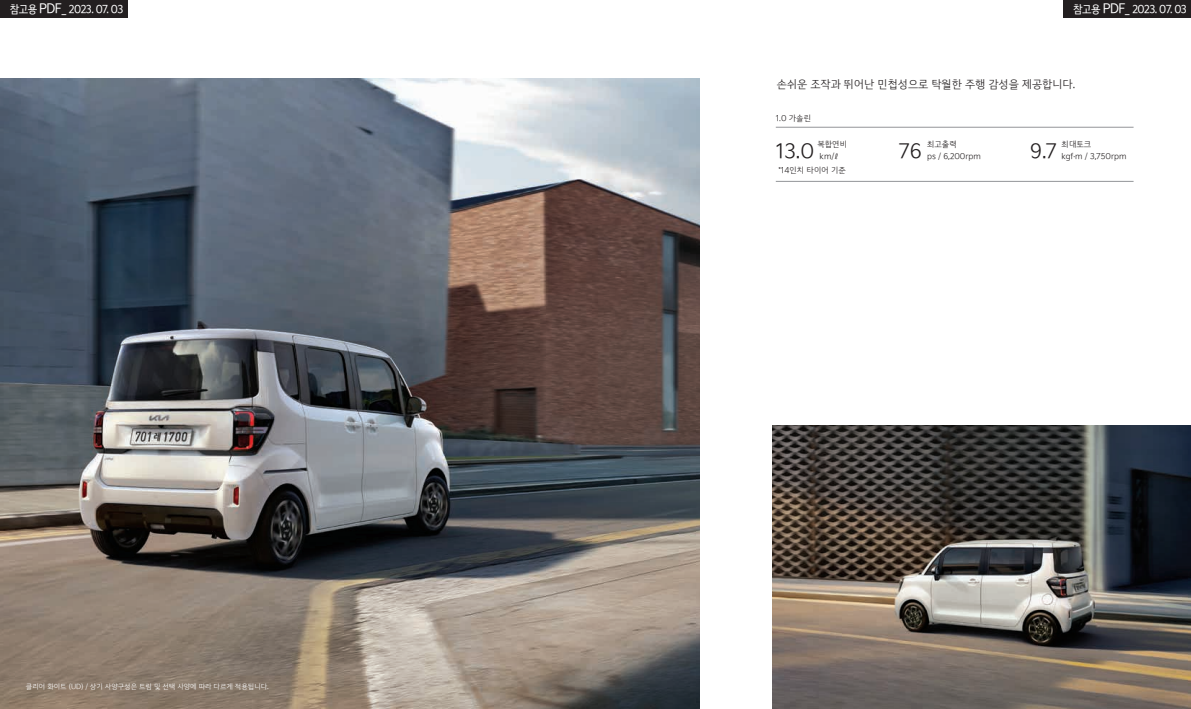
<style>
.page{position:relative;width:1191px;height:709px;background:#fff}
.page>*{position:absolute;margin:0;border:0;box-sizing:border-box;transform-origin:0 0}
.t1{font:20px "Kia Signature OTF Light";color:#231f20}
.t2{font:11px "Kia Signature OTF Regular";letter-spacing:-.05em;color:#fff;scale:.93 1}
.t3{font:11px "Kia Signature OTF Light";letter-spacing:-.005em;color:#231f20}
.t4{font:8px/12px "Kia Signature OTF Light";color:#231f20}
.t5{font:7px "Kia Signature OTF Light";letter-spacing:-.005em;color:#fff}
.s1{font-size:13px}
</style>
<div class="page">
<img style="left:0;top:79px;width:699px;height:630px">
<img style="left:772px;top:425px;width:419px;height:284px">
<hr style="left:776px;top:181px;width:357px;height:1px;background:#939598">
<hr style="left:776px;top:127px;width:357px;height:1px;background:#939598">
<div style="left:0;top:0;width:128px;height:17px;background:#231f20"></div>
<div style="left:1063px;top:0;width:128px;height:17px;background:#231f20"></div>
<h2 class="t2" style="left:10px;top:1px;width:124px">참고용 <span class="s1">PDF</span>_ 2023. 07. 03</h2>
<h2 class="t2" style="left:1073px;top:1px;width:124px">참고용 <span class="s1">PDF</span>_ 2023. 07. 03</h2>
<h2 class="t3" style="left:777px;top:76px;width:300px">손쉬운 조작과 뛰어난 민첩성으로 탁월한 주행 감성을 제공합니다.</h2>
<p class="t4" style="left:776px;top:112px;width:37px">1.0 가솔린</p>
<h1 class="t1" style="left:776px;top:136px;width:40px">13.0</h1>
<p class="t4" style="left:817px;top:138px;width:31px">복합연비 km/ℓ</p>
<h1 class="t1" style="left:898px;top:136px;width:25px">76</h1>
<p class="t4" style="left:927px;top:138px;width:55px">최고출력<br>ps / 6,200rpm</p>
<h1 class="t1" style="left:1030px;top:136px;width:28px">9.7</h1>
<p class="t4" style="left:1061px;top:138px;width:66px">최대토크<br>kgf.m / 3,750rpm</p>
<p class="t5" style="left:26px;top:681px;width:244px">클리어 화이트 (UD) / 상기 사양구성은 트림 및 선택 사양에 따라 다르게 적용됩니다.</p>
<p class="t4" style="left:778px;top:164px;width:69px">*14인치 타이어 기준</p>
</div>
